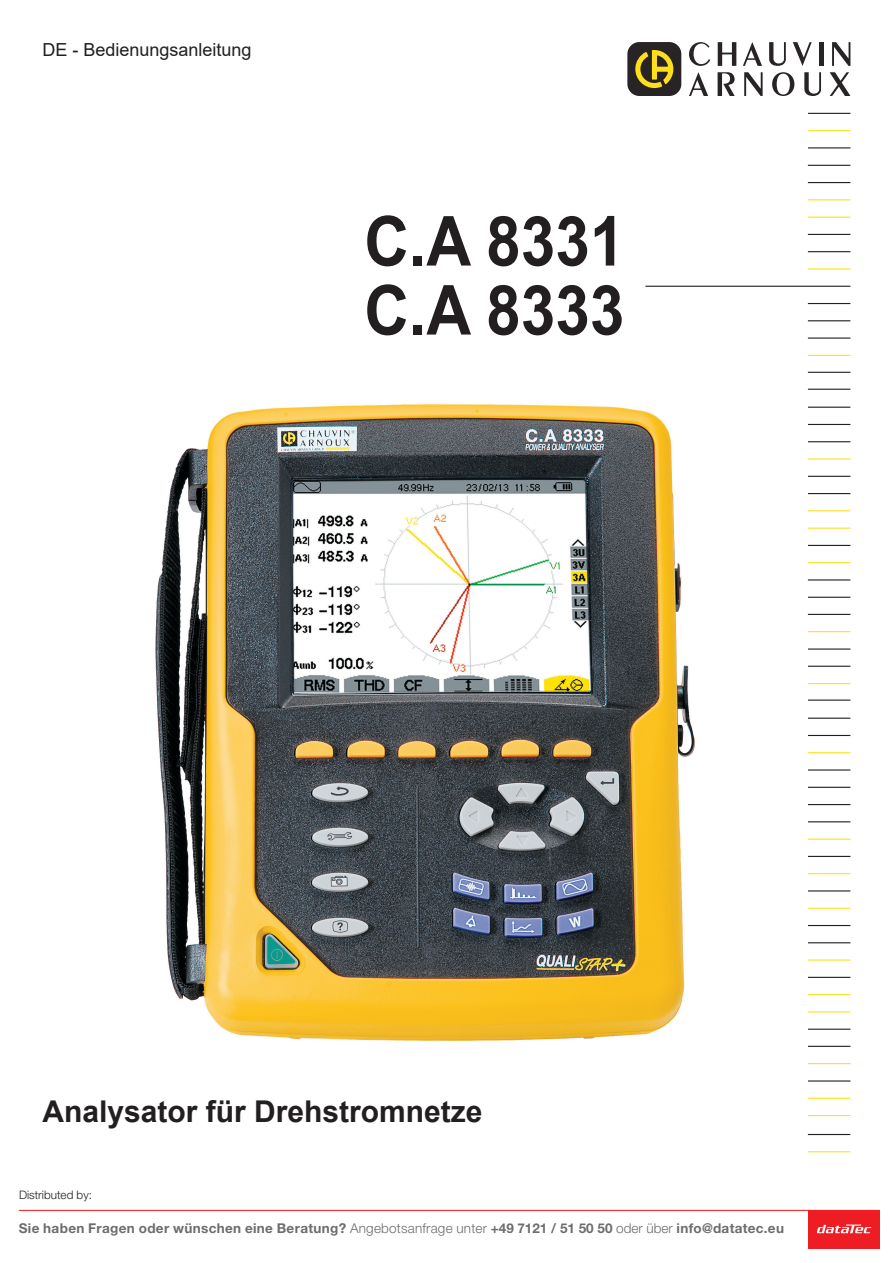
<style>
.page{position:relative;width:893px;height:1263px;background:#fff}
.page>*{position:absolute;margin:0;border:0;box-sizing:border-box;transform-origin:0 0}
.t1{font:700 69px/69px "Arial";color:#231f20;scale:.9 1}
.t2{font:700 30px "Arial";color:#231f20}
.t3{font:18px "Arial";color:#231f20}
.t4{font:700 13.5px "Helvetica Neue LT Pro";letter-spacing:.025em;color:#6c6d70}
.t5{font:300 11.7px "Helvetica Neue LT Pro";color:#231f20}
.s1{font-weight:300}
</style>
<div class="page">
<hr style="left:808px;top:165px;width:42px;height:1px;background:#231f20">
<hr style="left:808px;top:182px;width:42px;height:1px;background:#231f20">
<hr style="left:808px;top:199px;width:42px;height:1px;background:#ffdf1b">
<hr style="left:808px;top:217px;width:42px;height:1px;background:#ffdf1b">
<hr style="left:808px;top:234px;width:42px;height:1px;background:#231f20">
<hr style="left:808px;top:251px;width:42px;height:1px;background:#231f20">
<hr style="left:808px;top:268px;width:42px;height:2px;background:#ffdf1b">
<hr style="left:645px;top:286px;width:205px;height:1px;background:#231f20">
<hr style="left:808px;top:303px;width:42px;height:1px;background:#231f20">
<hr style="left:808px;top:320px;width:42px;height:1px;background:#231f20">
<hr style="left:808px;top:337px;width:42px;height:2px;background:#231f20">
<hr style="left:808px;top:355px;width:42px;height:1px;background:#ffdf1b">
<hr style="left:808px;top:372px;width:42px;height:1px;background:#231f20">
<hr style="left:808px;top:389px;width:42px;height:1px;background:#231f20">
<hr style="left:808px;top:407px;width:42px;height:1px;background:#231f20">
<hr style="left:808px;top:424px;width:42px;height:1px;background:#231f20">
<hr style="left:808px;top:441px;width:42px;height:1px;background:#231f20">
<hr style="left:808px;top:458px;width:42px;height:2px;background:#ffdf1b">
<hr style="left:808px;top:476px;width:42px;height:1px;background:#231f20">
<hr style="left:808px;top:493px;width:42px;height:1px;background:#231f20">
<hr style="left:808px;top:510px;width:42px;height:1px;background:#ffdf1b">
<hr style="left:808px;top:528px;width:42px;height:1px;background:#ffdf1b">
<hr style="left:808px;top:545px;width:42px;height:1px;background:#231f20">
<hr style="left:808px;top:562px;width:42px;height:1px;background:#ffdf1b">
<hr style="left:808px;top:614px;width:42px;height:1px;background:#231f20">
<hr style="left:808px;top:579px;width:42px;height:1px;background:#231f20">
<hr style="left:808px;top:631px;width:42px;height:1px;background:#ffdf1b">
<hr style="left:808px;top:597px;width:42px;height:1px;background:#231f20">
<hr style="left:808px;top:666px;width:42px;height:1px;background:#231f20">
<hr style="left:808px;top:648px;width:42px;height:2px;background:#231f20">
<hr style="left:808px;top:683px;width:42px;height:1px;background:#ffdf1b">
<hr style="left:808px;top:718px;width:42px;height:1px;background:#231f20">
<hr style="left:808px;top:735px;width:42px;height:1px;background:#231f20">
<hr style="left:808px;top:752px;width:42px;height:1px;background:#ffdf1b">
<hr style="left:808px;top:769px;width:42px;height:1px;background:#231f20">
<hr style="left:808px;top:787px;width:42px;height:1px;background:#231f20">
<hr style="left:808px;top:804px;width:42px;height:1px;background:#231f20">
<hr style="left:808px;top:821px;width:42px;height:1px;background:#231f20">
<hr style="left:808px;top:838px;width:42px;height:2px;background:#ffdf1b">
<hr style="left:808px;top:856px;width:42px;height:1px;background:#231f20">
<hr style="left:808px;top:873px;width:42px;height:1px;background:#ffdf1b">
<hr style="left:808px;top:890px;width:42px;height:1px;background:#231f20">
<hr style="left:808px;top:908px;width:42px;height:1px;background:#ffdf1b">
<hr style="left:808px;top:925px;width:42px;height:1px;background:#231f20">
<hr style="left:808px;top:942px;width:42px;height:1px;background:#231f20">
<hr style="left:808px;top:959px;width:42px;height:2px;background:#ffdf1b">
<hr style="left:808px;top:977px;width:42px;height:1px;background:#231f20">
<hr style="left:808px;top:994px;width:42px;height:1px;background:#ffdf1b">
<hr style="left:808px;top:1011px;width:42px;height:1px;background:#ffdf1b">
<hr style="left:808px;top:1029px;width:42px;height:1px;background:#231f20">
<hr style="left:808px;top:1046px;width:42px;height:1px;background:#231f20">
<hr style="left:808px;top:1063px;width:42px;height:1px;background:#ffdf1b">
<hr style="left:808px;top:1080px;width:42px;height:1px;background:#231f20">
<hr style="left:808px;top:1098px;width:42px;height:1px;background:#ffdf1b">
<hr style="left:808px;top:1115px;width:42px;height:1px;background:#ffdf1b">
<hr style="left:808px;top:1151px;width:42px;height:1px;background:#ffdf1b">
<hr style="left:808px;top:1134px;width:42px;height:1px;background:#231f20">
<hr style="left:808px;top:699px;width:42px;height:2px;background:#231f20">
<div style="left:627px;top:42px;width:54px;height:54px;background:#282426;border-radius:12px"></div>
<svg style="left:635px;top:50px;width:39px;height:38px"></svg>
<svg style="left:689px;top:42px;width:21px;height:24px"></svg>
<svg style="left:718px;top:42px;width:18px;height:24px"></svg>
<svg style="left:743px;top:42px;width:19px;height:24px"></svg>
<svg style="left:769px;top:42px;width:17px;height:24px"></svg>
<svg style="left:793px;top:42px;width:19px;height:24px"></svg>
<hr style="left:819px;top:42px;width:4px;height:24px;background:#282426">
<svg style="left:832px;top:42px;width:18px;height:24px"></svg>
<svg style="left:689px;top:72px;width:19px;height:24px"></svg>
<svg style="left:718px;top:72px;width:17px;height:24px"></svg>
<svg style="left:744px;top:72px;width:19px;height:24px"></svg>
<svg style="left:772px;top:72px;width:22px;height:24px"></svg>
<svg style="left:804px;top:72px;width:17px;height:24px"></svg>
<svg style="left:830px;top:72px;width:20px;height:24px"></svg>
<hr style="left:808px;top:113px;width:42px;height:1px;background:#231f20">
<hr style="left:808px;top:130px;width:42px;height:1px;background:#ffdf1b">
<hr style="left:808px;top:147px;width:42px;height:1px;background:#231f20">
<img style="left:155px;top:404px;width:540px;height:637px">
<div style="left:808px;top:1210px;width:72px;height:39px;background:#ee1d23"></div>
<svg style="left:817px;top:1224px;width:54px;height:9px"></svg>
<hr style="left:19px;top:1210px;width:861px;height:1px;background:#ee1d23">
<h3 class="t3" style="left:43px;top:37px;width:211px">DE - Bedienungsanleitung</h3>
<h1 class="t1" style="left:364px;top:208px;width:290px">C.A 8331<br>C.A 8333</h1>
<h2 class="t2" style="left:43px;top:1090px;width:442px">Analysator für Drehstromnetze</h2>
<p class="t5" style="left:19px;top:1187px;width:75px">Distributed by:</p>
<p class="t4" style="left:19px;top:1220px;width:767px">Sie haben Fragen oder wünschen eine Beratung? <span class="s1">Angebotsanfrage unter</span> +49 7121 / 51 50 50 <span class="s1">oder über</span> info@datatec.eu</p>
</div>
